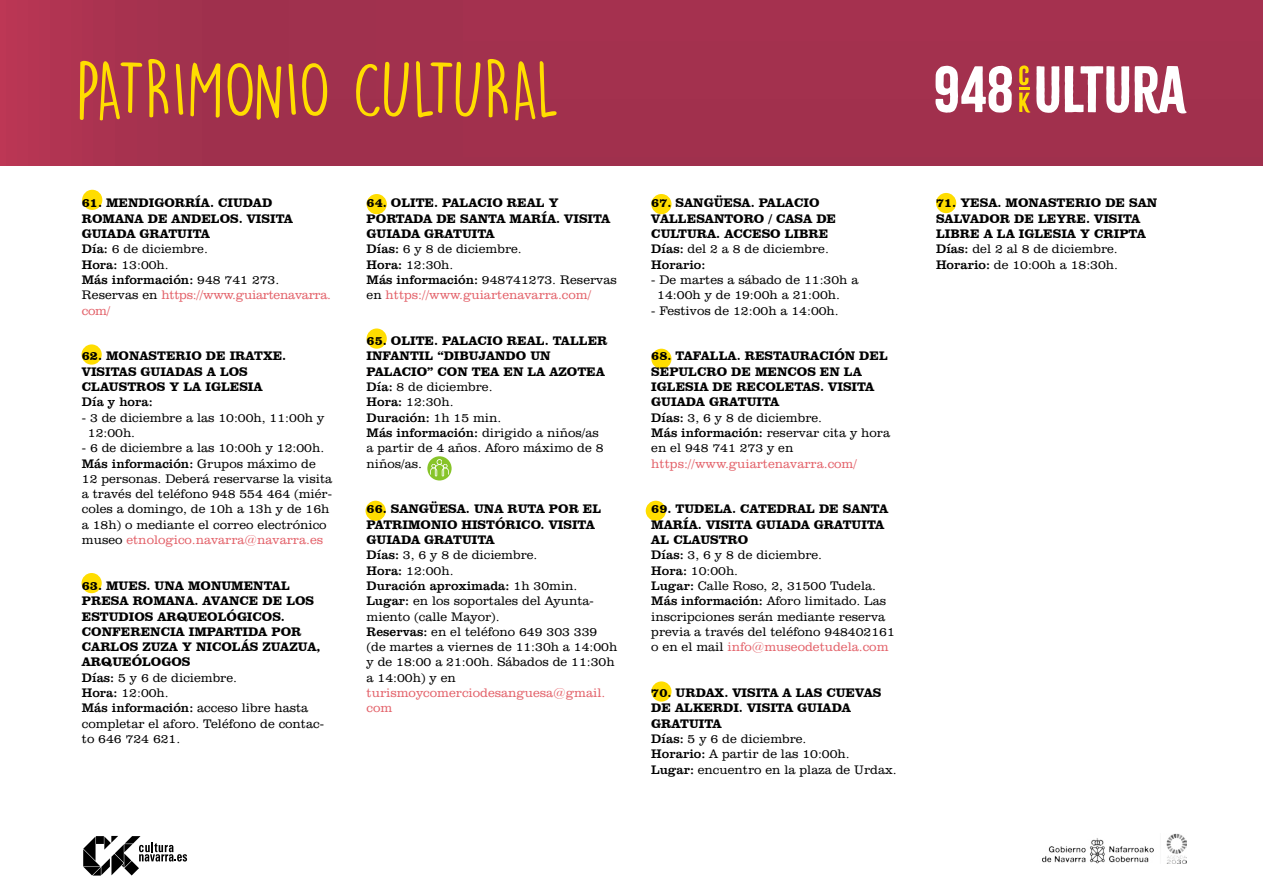
<style>
.page{position:relative;width:1263px;height:893px;background:#fff}
.page>*{position:absolute;margin:0;border:0;box-sizing:border-box;transform-origin:0 0}
.t1{font:72px "DK Lemon Yellow Sun";letter-spacing:-.015em;color:#fd0}
.t2{font:300 12.75px/15.3px "Clarendon BT";color:#000}
.t3{font:700 12.75px/15.3px "Clarendon BT";color:#000}
.t4{font:300 12.75px/15.3px "Clarendon BT";color:#e36169}
.t5{font:12.75px "Clarendon BT";color:#000}
.s1{font-weight:400}
.s2{font-weight:300}
.s3{font-weight:300;color:#e36169}
.s4{color:#e36169}
.s5{font-weight:700}
</style>
<div class="page">
<svg style="left:0;top:0;width:1263px;height:165px;background:#a3314e"></svg>
<svg style="left:1036px;top:66px;width:23px;height:47px"></svg>
<svg style="left:1065px;top:66px;width:122px;height:48px"></svg>
<svg style="left:935px;top:66px;width:77px;height:47px"></svg>
<svg style="left:1019px;top:65px;width:11px;height:48px"></svg>
<img style="left:1042px;top:833px;width:145px;height:31px">
<svg style="left:83px;top:836px;width:104px;height:40px"></svg>
<div style="left:936px;top:193px;width:20px;height:20px;background:#fd0;border-radius:50%"></div>
<div style="left:651px;top:681px;width:20px;height:21px;background:#fd0;border-radius:50%"></div>
<div style="left:646px;top:501px;width:20px;height:20px;background:#fd0;border-radius:50%"></div>
<div style="left:651px;top:349px;width:20px;height:20px;background:#fd0;border-radius:50%"></div>
<div style="left:651px;top:194px;width:20px;height:20px;background:#fd0;border-radius:50%"></div>
<div style="left:365px;top:501px;width:21px;height:20px;background:#fd0;border-radius:50%"></div>
<div style="left:367px;top:328px;width:20px;height:21px;background:#fd0;border-radius:50%"></div>
<div style="left:367px;top:194px;width:20px;height:20px;background:#fd0;border-radius:50%"></div>
<div style="left:82px;top:573px;width:20px;height:20px;background:#fd0;border-radius:50%"></div>
<div style="left:82px;top:344px;width:20px;height:21px;background:#fd0;border-radius:50%"></div>
<div style="left:82px;top:190px;width:20px;height:20px;background:#fd0;border-radius:50%"></div>
<svg style="left:427px;top:456px;width:25px;height:24px"></svg>
<svg style="left:430px;top:459px;width:19px;height:17px"></svg>
<h1 class="t1" style="left:76px;top:46px;width:485px">PATRIMONIO CULTURAL</h1>
<p class="t3" style="left:82px;top:195px;width:251px">61. MENDIGORRÍA. CIUDAD<br>ROMANA DE ANDELOS. VISITA<br>GUIADA GRATUITA<br><span class="s1">Día:</span> <span class="s2">6 de diciembre.<br></span><span class="s1">Hora:</span> <span class="s2">13:00h.<br></span><span class="s1">Más información:</span> <span class="s2">948 741 273.<br>Reservas en</span> <span class="s3">https://www.guiartenavarra. com/</span></p>
<p class="t3" style="left:82px;top:348px;width:206px">62. MONASTERIO DE IRATXE.<br>VISITAS GUIADAS A LOS<br>CLAUSTROS Y LA IGLESIA</p>
<p class="t5" style="left:82px;top:394px;width:72px">Día y hora:</p>
<p class="t2" style="left:88px;top:409px;width:238px;text-indent:-6px">- 3 de diciembre a las 10:00h, 11:00h y<br>12:00h.</p>
<p class="t2" style="left:82px;top:440px;width:252px">- 6 de diciembre a las 10:00h y 12:00h.<br><span class="s1">Más información:</span> Grupos máximo de 12 personas. Deberá reservarse la visita a través del teléfono 948 554 464 (miér&shy;coles a domingo, de 10h a 13h y de 16h a 18h) o mediante el correo electrónico museo <span class="s4">etnologico.navarra@navarra.es</span></p>
<p class="t3" style="left:82px;top:578px;width:244px">63. MUES. UNA MONUMENTAL<br>PRESA ROMANA. AVANCE DE LOS<br>ESTUDIOS ARQUEOLÓGICOS.<br>CONFERENCIA IMPARTIDA POR<br>CARLOS ZUZA Y NICOLÁS ZUAZUA,<br>ARQUEÓLOGOS<br><span class="s1">Días:</span> <span class="s2">5 y 6 de diciembre.<br></span><span class="s1">Hora:</span> <span class="s2">12:00h.<br></span><span class="s1">Más información:</span> <span class="s2">acceso libre hasta completar el aforo. Teléfono de contac&shy;to 646 724 621.</span></p>
<p class="t3" style="left:367px;top:195px;width:252px">64. OLITE. PALACIO REAL Y<br>PORTADA DE SANTA MARÍA. VISITA<br>GUIADA GRATUITA<br><span class="s1">Días:</span> <span class="s2">6 y 8 de diciembre.<br></span><span class="s1">Hora:</span> <span class="s2">12:30h.<br></span><span class="s1">Más información:</span> <span class="s2">948741273. Reservas en</span> <span class="s3">https://www.guiartenavarra.com/</span></p>
<p class="t2" style="left:367px;top:333px;width:242px"><span class="s5">65. OLITE. PALACIO REAL. TALLER<br>INFANTIL “DIBUJANDO UN<br>PALACIO” CON TEA EN LA AZOTEA<br></span><span class="s1">Día:</span> 8 de diciembre.<br><span class="s1">Hora:</span> 12:30h.<br><span class="s1">Duración:</span> 1h 15 min.<br><span class="s1">Más información:</span> dirigido a niños/as a partir de 4 años. Aforo máximo de 8 niños/as.</p>
<p class="t2" style="left:367px;top:501px;width:252px"><span class="s5">66. SANGÜESA. UNA RUTA POR EL<br>PATRIMONIO HISTÓRICO. VISITA<br>GUIADA GRATUITA<br></span><span class="s1">Días:</span> 3, 6 y 8 de diciembre.<br><span class="s1">Hora:</span> 12:00h.<br><span class="s1">Duración aproximada:</span> 1h 30min.<br><span class="s1">Lugar:</span> en los soportales del Ayunta&shy;miento (calle Mayor).<br><span class="s1">Reservas:</span> en el teléfono 649 303 339 (de martes a viernes de 11:30h a 14:00h y de 18:00 a 21:00h. Sábados de 11:30h a 14:00h) y en</p>
<p class="t4" style="left:367px;top:685px;width:240px">turismoycomerciodesanguesa@gmail. com</p>
<p class="t3" style="left:651px;top:195px;width:186px">67. SANGÜESA. PALACIO<br>VALLESANTORO / CASA DE<br>CULTURA. ACCESO LIBRE<br><span class="s1">Días:</span> <span class="s2">del 2 a 8 de diciembre.<br></span><span class="s1">Horario:</span></p>
<p class="t2" style="left:657px;top:272px;width:203px;text-indent:-6px">- De martes a sábado de 11:30h a<br>14:00h y de 19:00h a 21:00h.</p>
<p class="t2" style="left:651px;top:302px;width:189px">- Festivos de 12:00h a 14:00h.</p>
<p class="t3" style="left:651px;top:348px;width:240px">68. TAFALLA. RESTAURACIÓN DEL<br>SEPULCRO DE MENCOS EN LA<br>IGLESIA DE RECOLETAS. VISITA<br>GUIADA GRATUITA<br><span class="s1">Días:</span> <span class="s2">3, 6 y 8 de diciembre.<br></span><span class="s1">Más información:</span> <span class="s2">reservar cita y hora en el 948 741 273 y en</span></p>
<p class="t4" style="left:651px;top:455px;width:207px">https://www.guiartenavarra.com/</p>
<p class="t2" style="left:651px;top:501px;width:245px"><span class="s5">69. TUDELA. CATEDRAL DE SANTA<br>MARÍA. VISITA GUIADA GRATUITA<br>AL CLAUSTRO<br></span><span class="s1">Días:</span> 3, 6 y 8 de diciembre.<br><span class="s1">Hora:</span> 10:00h.<br><span class="s1">Lugar:</span> Calle Roso, 2, 31500 Tudela.<br><span class="s1">Más información:</span> Aforo limitado. Las inscripciones serán mediante reserva previa a través del teléfono 948402161 o en el mail <span class="s4">info@museodetudela.com</span></p>
<p class="t2" style="left:651px;top:685px;width:247px"><span class="s5">70. URDAX. VISITA A LAS CUEVAS<br>DE ALKERDI. VISITA GUIADA<br>GRATUITA<br></span><span class="s1">Días:</span> 5 y 6 de diciembre.<br><span class="s1">Horario:</span> A partir de las 10:00h.<br><span class="s1">Lugar:</span> encuentro en la plaza de Urdax.</p>
<p class="t3" style="left:936px;top:195px;width:223px">71. YESA. MONASTERIO DE SAN<br>SALVADOR DE LEYRE. VISITA<br>LIBRE A LA IGLESIA Y CRIPTA<br><span class="s1">Días:</span> <span class="s2">del 2 al 8 de diciembre.<br></span><span class="s1">Horario:</span> <span class="s2">de 10:00h a 18:30h.</span></p>
</div>
